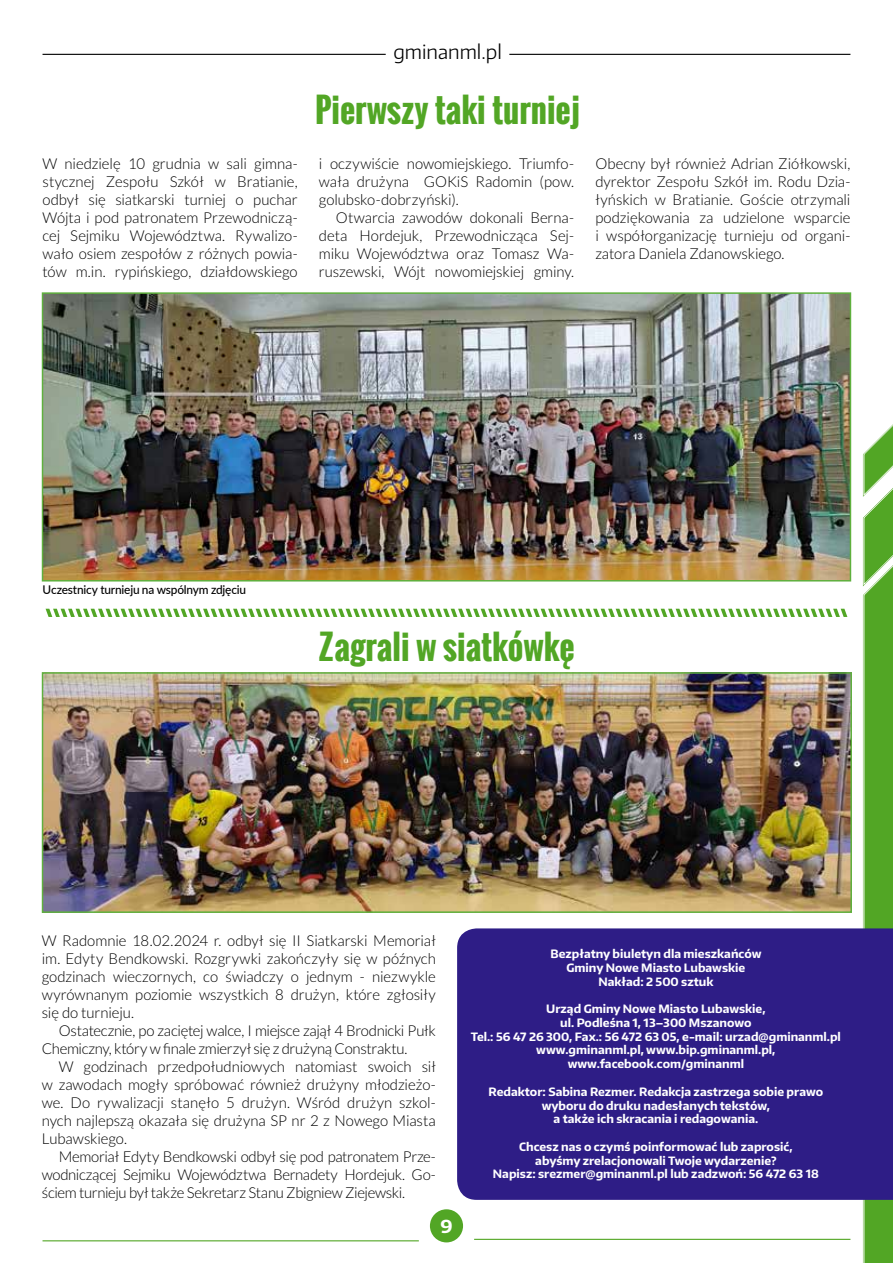
<style>
.page{position:relative;width:893px;height:1263px;background:#fff}
.page>*{position:absolute;margin:0;border:0;box-sizing:border-box;transform-origin:0 0}
.t1{font:700 33px "Oswald";color:#52a625}
.t2{font:300 19.5px "Encode Sans";color:#000}
.t3{font:700 18px "Encode Sans";color:#fff}
.t4{font:300 15px/18px "Lato";letter-spacing:-.005em;color:#000;text-align:justify}
.t5{font:300 15px/18px "Lato";letter-spacing:-.025em;color:#000}
.t6{font:500 12px "Lato";letter-spacing:-.015em;color:#000}
.t7{font:700 11.55px/13.8px "Encode Sans";color:#fff;text-align:center}
</style>
<div class="page">
<hr style="left:43px;top:54px;width:343px;height:1px;background:#000">
<hr style="left:509px;top:54px;width:341px;height:1px;background:#000">
<svg style="left:863px;top:424px;width:30px;height:839px;background:#67b03f"></svg>
<svg style="left:46px;top:609px;width:801px;height:8px"></svg>
<img style="left:45px;top:295px;width:803px;height:283px">
<div style="left:42px;top:292px;width:809px;height:289px;border:2px solid #5fb03e"></div>
<div style="left:457px;top:928px;width:436px;height:272px;background:#2e1d86"></div>
<img style="left:45px;top:675px;width:804px;height:235px">
<div style="left:42px;top:672px;width:810px;height:241px;border:2px solid #5fb03e"></div>
<div style="left:430px;top:1209px;width:33px;height:33px;background:#52a625;border-radius:50%"></div>
<hr style="left:43px;top:1240px;width:376px;height:1px;background:#52a625">
<hr style="left:474px;top:1239px;width:376px;height:1px;background:#52a625">
<h2 class="t2" style="left:393px;top:39px;width:110px">gminanml.pl</h2>
<h1 class="t1" style="left:315px;top:85px;width:266px">Pierwszy taki turniej</h1>
<p class="t4" style="left:43px;top:155px;width:257px">W niedzielę 10 grudnia w sali gimna&shy;stycznej Zespołu Szkół w Bratianie, odbył się siatkarski turniej o puchar Wójta i pod patronatem Przewodniczą&shy;cej Sejmiku Województwa. Rywalizo&shy;wało osiem zespołów z różnych powia&shy;tów m.in. rypińskiego, działdowskiego</p>
<p class="t4" style="left:319px;top:155px;width:257px">i oczywiście nowomiejskiego. Triumfo&shy;wała drużyna GOKiS Radomin (pow. golubsko-dobrzyński).</p>
<p class="t4" style="left:319px;top:209px;width:257px;text-indent:17px">Otwarcia zawodów dokonali Berna&shy;deta Hordejuk, Przewodnicząca Sej&shy;miku Województwa oraz Tomasz Wa&shy;ruszewski, Wójt nowomiejskiej gminy.</p>
<p class="t4" style="left:595px;top:155px;width:257px">Obecny był również Adrian Ziółkowski, dyrektor Zespołu Szkół im. Rodu Dzia&shy;łyńskich w Bratianie. Goście otrzymali podziękowania za udzielone wsparcie i współorganizację turnieju od organi&shy;zatora Daniela Zdanowskiego.</p>
<p class="t6" style="left:43px;top:581px;width:205px">Uczestnicy turnieju na wspólnym zdjęciu</p>
<h1 class="t1" style="left:318px;top:622px;width:258px">Zagrali w siatkówkę</h1>
<p class="t4" style="left:42px;top:931px;width:396px">W Radomnie 18.02.2024 r. odbył się II Siatkarski Memoriał im. Edyty Bendkowski. Rozgrywki zakończyły się w późnych godzinach wieczornych, co świadczy o jednym - niezwykle wyrównanym poziomie wszystkich 8 drużyn, które zgłosiły się do turnieju.</p>
<p class="t5" style="left:42px;top:1021px;width:396px;text-indent:17px">Ostatecznie, po zaciętej walce, I miejsce zajął 4 Brodnicki Pułk<br>Chemiczny, który w finale zmierzył się z drużyną Constraktu.</p>
<p class="t4" style="left:42px;top:1057px;width:396px;text-indent:17px">W godzinach przedpołudniowych natomiast swoich sił w zawodach mogły spróbować również drużyny młodzieżo&shy;we. Do rywalizacji stanęło 5 drużyn. Wśród drużyn szkol&shy;nych najlepszą okazała się drużyna SP nr 2 z Nowego Miasta Lubawskiego.</p>
<p class="t4" style="left:42px;top:1147px;width:396px;text-indent:17px">Memoriał Edyty Bendkowski odbył się pod patronatem Prze&shy;wodniczącej Sejmiku Województwa Bernadety Hordejuk. Go&shy;ściem turnieju był także Sekretarz Stanu Zbigniew Ziejewski.</p>
<p class="t3" style="left:440px;top:1214px;width:14px">9</p>
<p class="t7" style="left:550px;top:946px;width:212px">Bezpłatny biuletyn dla mieszkańców<br>Gminy Nowe Miasto Lubawskie<br>Nakład: 2 500 sztuk</p>
<p class="t7" style="left:471px;top:1001px;width:372px">Urząd Gminy Nowe Miasto Lubawskie,<br>ul. Podleśna 1, 13–300 Mszanowo<br>Tel.: 56 47 26 300, Fax.: 56 472 63 05, e-mail: urzad@gminanml.pl www.gminanml.pl, www.bip.gminanml.pl, www.facebook.com/gminanml</p>
<p class="t7" style="left:489px;top:1084px;width:336px">Redaktor: Sabina Rezmer. Redakcja zastrzega sobie prawo wyboru do druku nadesłanych tekstów,<br>a także ich skracania i redagowania.</p>
<p class="t7" style="left:493px;top:1139px;width:327px">Chcesz nas o czymś poinformować lub zaprosić,<br>abyśmy zrelacjonowali Twoje wydarzenie?<br>Napisz: srezmer@gminanml.pl lub zadzwoń: 56 472 63 18</p>
</div>
